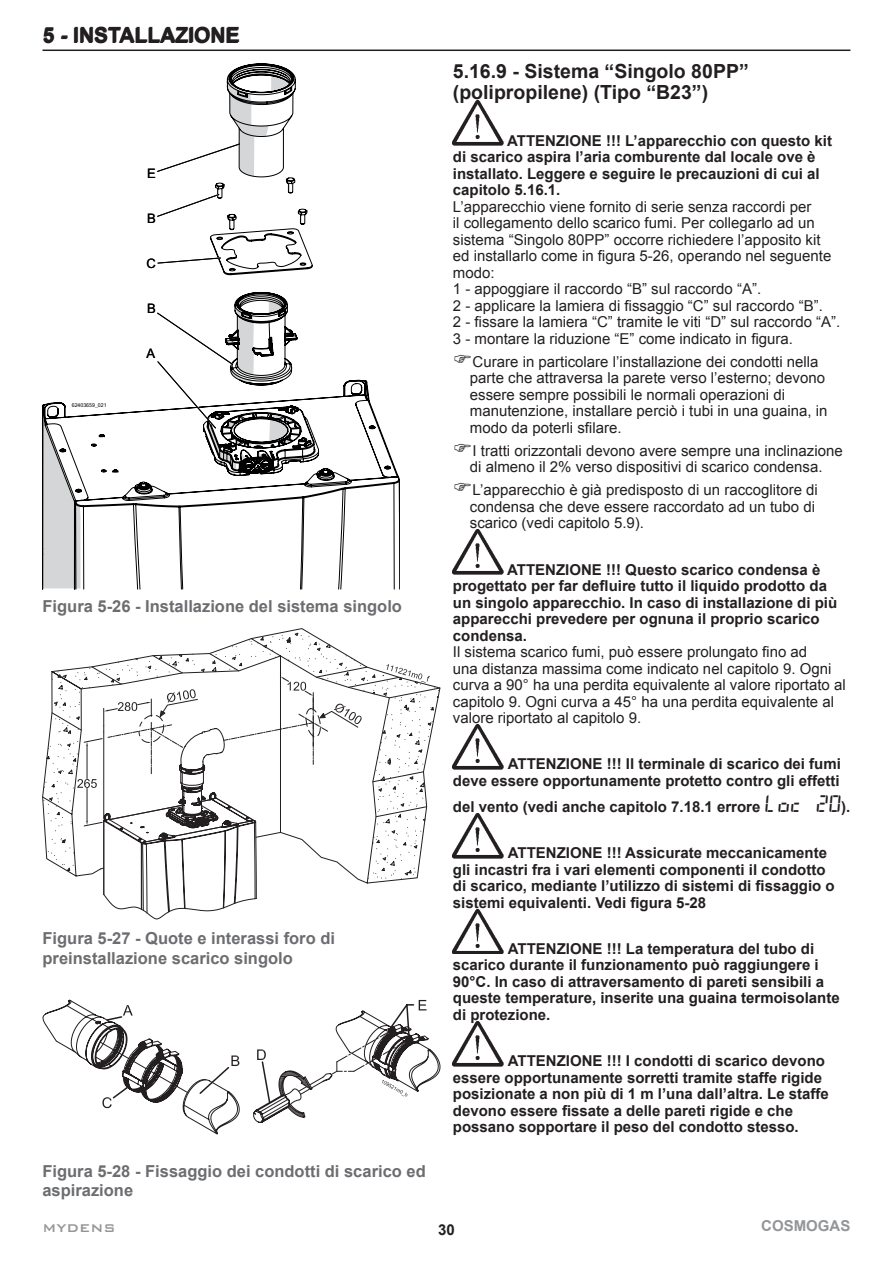
<style>
.page{position:relative;width:893px;height:1263px;background:#fff}
.page>*{position:absolute;margin:0;border:0;box-sizing:border-box;transform-origin:0 0}
.t1{font:700 21px "Arial";color:#231f20}
.t2{font:700 19.5px/21.5px "Arial";color:#231f20}
.t3{font:700 16.5px/19.8px "Arial";color:#6c6d70}
.t4{font:700 15px/16.5px "Arial";color:#231f20}
.t5{font:15px/16.5px "Arial";color:#231f20}
.t6{font:700 15px "Arial";color:#939598}
.t7{font:500 15px "Bank Gothic BT";color:#939598}
.t8{font:13.05px "Arial";color:#000}
.t9{font:5.25px "Microsoft Sans Serif";color:#000}
.s1{font-family:"Seven Segments";font-weight:400;font-size:24px}
</style>
<div class="page">
<hr style="left:43px;top:50px;width:807px;height:1px;background:#231f20">
<svg style="left:43px;top:64px;width:357px;height:525px"></svg>
<svg style="left:157px;top:312px;width:76px;height:116px"></svg>
<svg style="left:157px;top:194px;width:62px;height:23px"></svg>
<svg style="left:157px;top:257px;width:64px;height:7px"></svg>
<svg style="left:157px;top:144px;width:83px;height:28px"></svg>
<div style="left:71px;top:401px;width:36px;height:8px;background:#fff"></div>
<img style="left:453px;top:101px;width:51px;height:45px">
<img style="left:453px;top:530px;width:51px;height:44px">
<img style="left:453px;top:724px;width:51px;height:45px">
<img style="left:453px;top:814px;width:51px;height:44px">
<img style="left:453px;top:909px;width:51px;height:45px">
<img style="left:453px;top:1021px;width:51px;height:45px">
<svg style="left:43px;top:1000px;width:397px;height:134px"></svg>
<svg style="left:56px;top:999px;width:183px;height:119px"></svg>
<svg style="left:252px;top:1000px;width:174px;height:123px"></svg>
<svg style="left:43px;top:628px;width:397px;height:196px"></svg>
<svg style="left:44px;top:654px;width:395px;height:265px"></svg>
<h1 class="t1" style="left:43px;top:20px;width:198px">5 - INSTALLAZIONE</h1>
<p class="t8" style="left:147px;top:165px;width:10px">E</p>
<p class="t8" style="left:147px;top:210px;width:10px">B</p>
<p class="t8" style="left:147px;top:255px;width:11px">C</p>
<p class="t8" style="left:147px;top:300px;width:10px">B</p>
<p class="t9" style="left:72px;top:401px;width:36px">62403659_021</p>
<p class="t8" style="left:147px;top:345px;width:10px">A</p>
<p class="t3" style="left:43px;top:596px;width:361px">Figura 5-26 - Installazione del sistema singolo</p>
<p class="t3" style="left:43px;top:928px;width:294px">Figura 5-27 - Quote e interassi foro di preinstallazione scarico singolo</p>
<p class="t3" style="left:42px;top:1161px;width:385px">Figura 5-28 - Fissaggio dei condotti di scarico ed aspirazione</p>
<h2 class="t2" style="left:453px;top:61px;width:297px">5.16.9 - Sistema “Singolo 80PP” (polipropilene) (Tipo “B23”)</h2>
<p class="t4" style="left:453px;top:132px;width:381px;text-indent:54px">ATTENZIONE !!! L’apparecchio con questo kit di scarico aspira l’aria comburente dal locale ove è installato. Leggere e seguire le precauzioni di cui al capitolo 5.16.1.</p>
<p class="t5" style="left:453px;top:198px;width:389px">L’apparecchio viene fornito di serie senza raccordi per<br>il collegamento dello scarico fumi. Per collegarlo ad un sistema “Singolo 80PP” occorre richiedere l’apposito kit ed installarlo come in figura 5-26, operando nel seguente modo:<br>1 - appoggiare il raccordo “B” sul raccordo “A”.<br>2 - applicare la lamiera di fissaggio “C” sul raccordo “B”.<br>2 - fissare la lamiera “C” tramite le viti “D” sul raccordo “A”.<br>3 - montare la riduzione “E” come indicato in figura.</p>
<p class="t5" style="left:470px;top:353px;width:359px">Curare in particolare l’installazione dei condotti nella parte che attraversa la parete verso l’esterno; devono essere sempre possibili le normali operazioni di manutenzione, installare perciò i tubi in una guaina, in modo da poterli sfilare.</p>
<p class="t5" style="left:470px;top:442px;width:374px">I tratti orizzontali devono avere sempre una inclinazione di almeno il 2% verso dispositivi di scarico condensa.</p>
<p class="t5" style="left:470px;top:482px;width:349px">L’apparecchio è già predisposto di un raccoglitore di condensa che deve essere raccordato ad un tubo di scarico (vedi capitolo 5.9).</p>
<p class="t4" style="left:453px;top:561px;width:386px;text-indent:54px">ATTENZIONE !!! Questo scarico condensa è progettato per far defluire tutto il liquido prodotto da un singolo apparecchio. In caso di installazione di più apparecchi prevedere per ognuna il proprio scarico condensa.</p>
<p class="t5" style="left:453px;top:643px;width:394px">Il sistema scarico fumi, può essere prolungato fino ad<br>una distanza massima come indicato nel capitolo 9. Ogni curva a 90° ha una perdita equivalente al valore riportato al capitolo 9. Ogni curva a 45° ha una perdita equivalente al valore riportato al capitolo 9.</p>
<p class="t4" style="left:453px;top:756px;width:390px;text-align:right">ATTENZIONE !!! Il terminale di scarico dei fumi<br>deve essere opportunamente protetto contro gli effetti</p>
<p class="t4" style="left:453px;top:799px;width:399px">del vento (vedi anche capitolo 7.18.1 errore <span class="s1">Loc 20</span>).</p>
<p class="t4" style="left:453px;top:845px;width:383px;text-indent:55px">ATTENZIONE !!! Assicurate meccanicamente gli incastri fra i vari elementi componenti il condotto di scarico, mediante l’utilizzo di sistemi di fissaggio o sistemi equivalenti. Vedi figura 5-28</p>
<p class="t4" style="left:453px;top:940px;width:388px;text-indent:55px">ATTENZIONE !!! La temperatura del tubo di scarico durante il funzionamento può raggiungere i 90°C. In caso di attraversamento di pareti sensibili a queste temperature, inserite una guaina termoisolante di protezione.</p>
<p class="t4" style="left:453px;top:1053px;width:377px;text-indent:55px">ATTENZIONE !!! I condotti di scarico devono essere opportunamente sorretti tramite staffe rigide posizionate a non più di 1 m l’una dall’altra. Le staffe devono essere fissate a delle pareti rigide e che possano sopportare il peso del condotto stesso.</p>
<p class="t7" style="left:43px;top:1220px;width:75px">MYDENS</p>
<p class="t4" style="left:438px;top:1222px;width:18px">30</p>
<p class="t6" style="left:761px;top:1215px;width:91px">COSMOGAS</p>
</div>
